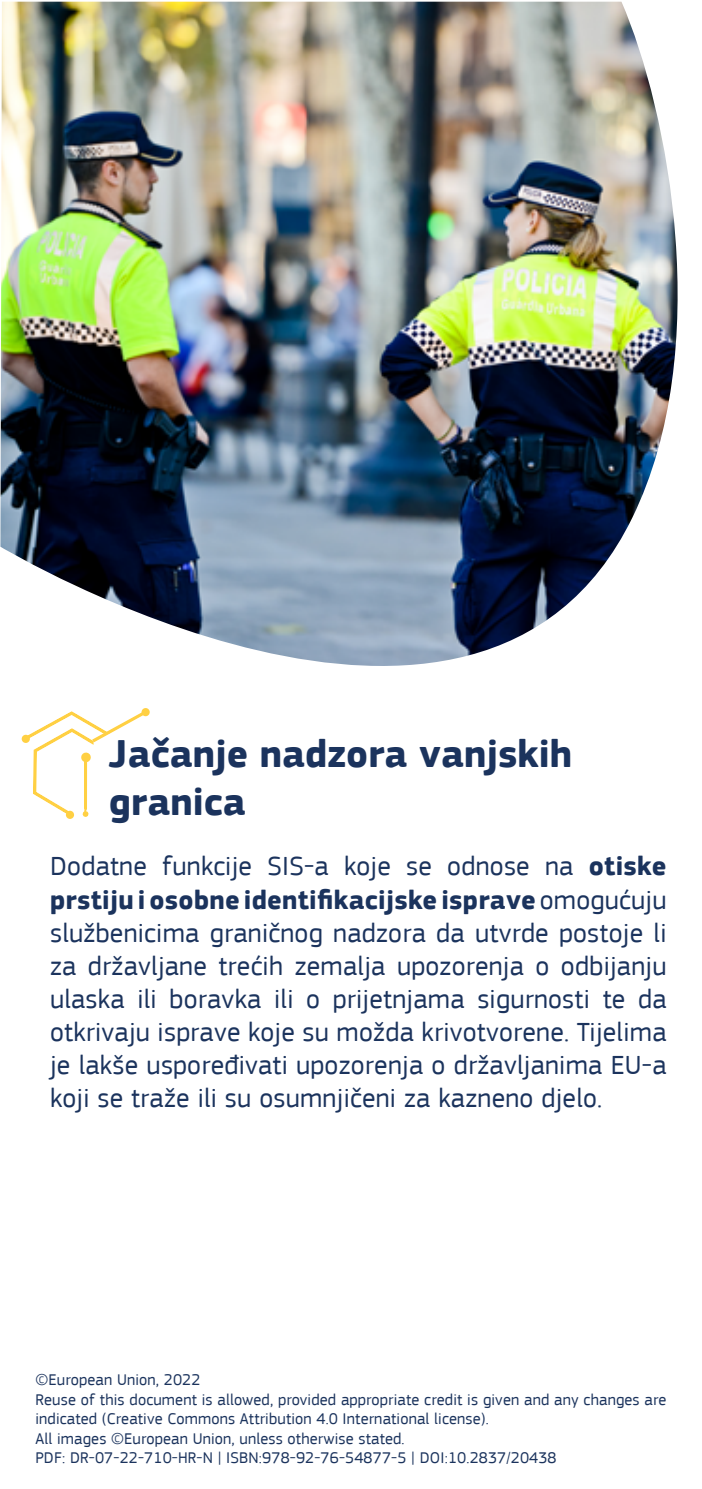
<style>
.page{position:relative;width:702px;height:1489px;background:#fff}
.page>*{position:absolute;margin:0;border:0;box-sizing:border-box;transform-origin:0 0}
.t1{font:700 40px/48px "EC Square Sans Pro";color:#1b335d}
.t2{font:27.5px/33px "EC Square Sans Pro";letter-spacing:.01em;color:#1b335d;text-align:justify}
.t3{font:16.25px/19.5px "EC Square Sans Pro";letter-spacing:.01em;color:#1b335d}
.s1{font-weight:700}
</style>
<div class="page">
<img style="left:0;top:2px;width:678px;height:664px">
<div style="left:141px;top:708px;width:9px;height:8px;border:2px solid #ffd043;border-radius:50%"></div>
<div style="left:22px;top:734px;width:8px;height:9px;border:2px solid #ffd043;border-radius:50%"></div>
<svg style="left:23px;top:709px;width:125px;height:110px"></svg>
<h1 class="t1" style="left:109px;top:731px;width:465px">Jačanje nadzora vanjskih granica</h1>
<p class="t2" style="left:50px;top:850px;width:618px">Dodatne funkcije SIS-a koje se odnose na <span class="s1">otiske prstiju i osobne identifikacijske isprave</span> omogućuju službenicima graničnog nadzora da utvrde postoje li za državljane trećih zemalja upozorenja o odbijanju ulaska ili boravka ili o prijetnjama sigurnosti te da otkrivaju isprave koje su možda krivotvorene. Tijelima je lakše uspoređivati upozorenja o državljanima EU-a koji se traže ili su osumnjičeni za kazneno djelo.</p>
<p class="t3" style="left:35px;top:1369px;width:632px">©European Union, 2022<br>Reuse of this document is allowed, provided appropriate credit is given and any changes are indicated (Creative Commons Attribution 4.0 International license).<br>All images ©European Union, unless otherwise stated.<br>PDF: DR-07-22-710-HR-N | ISBN:978-92-76-54877-5 | DOI:10.2837/20438</p>
</div>
